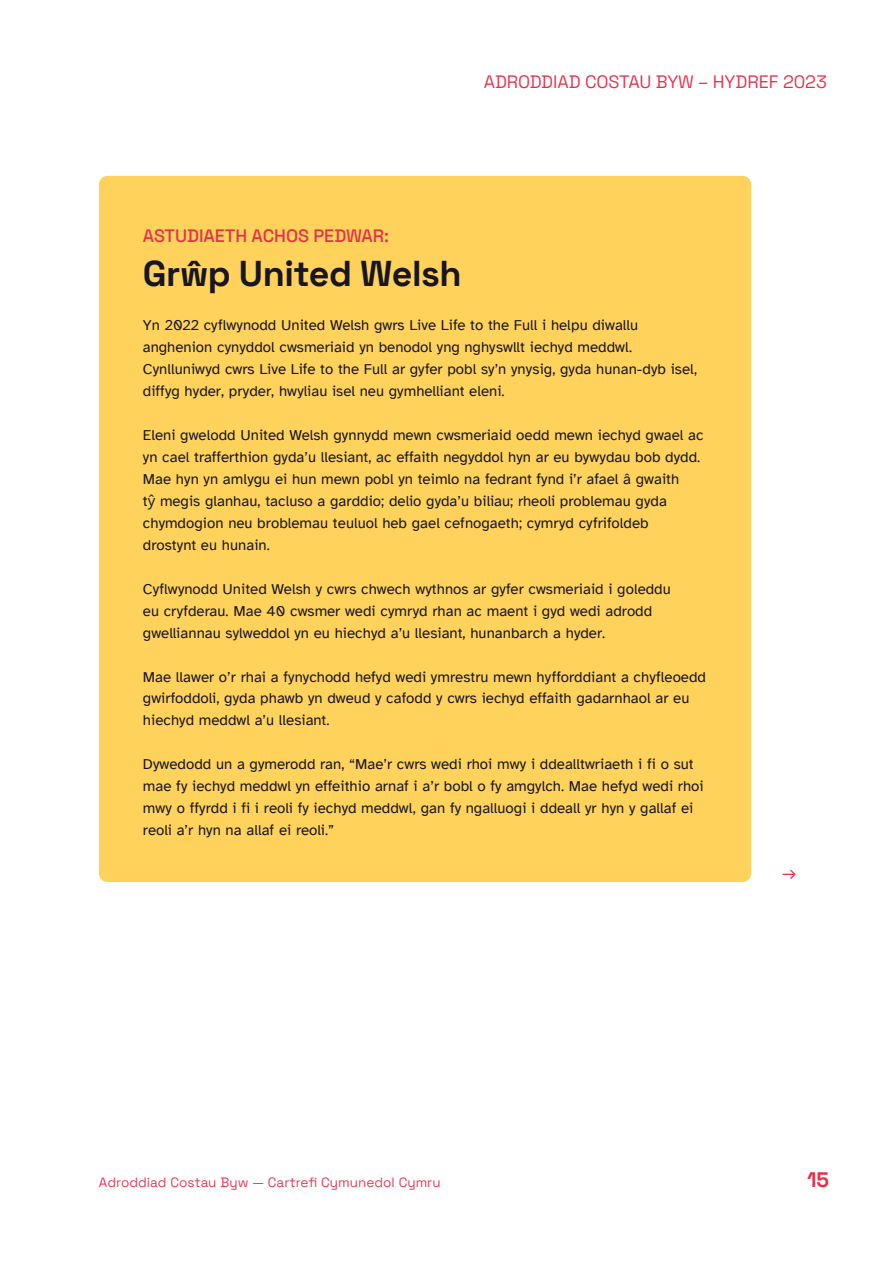
<style>
.page{position:relative;width:893px;height:1263px;background:#fff}
.page>*{position:absolute;margin:0;border:0;box-sizing:border-box;transform-origin:0 0}
.Heading_24_SG{font:300 36px "Space Grotesk";letter-spacing:-.015em;color:#181623}
.t1{font:300 21px "Space Grotesk";color:#e7304b}
.Heading_12_CAPS{font:300 18px "Space Grotesk";letter-spacing:-.005em;color:#e7304b}
.Body_No_Indent_Atk{font:15px/22px "Atkinson Hyperlegible";letter-spacing:.005em;color:#181623}
.t2{font:300 13.5px "Space Grotesk";letter-spacing:.005em;color:#e7304b}
.s1{font-family:"Open Sans"}
</style>
<div class="page">
<div style="left:99px;top:176px;width:652px;height:706px;background:#ffd25c;border-radius:9px"></div>
<p class="Heading_12_CAPS" style="left:484px;top:68px;width:345px">Adroddiad Costau Byw – Hydref 2023</p>
<p class="Heading_12_CAPS" style="left:143px;top:222px;width:248px">ASTUDIAETH ACHOS PEDWAR:</p>
<p class="Heading_24_SG" style="left:143px;top:247px;width:320px">Grŵp United Welsh</p>
<p class="Body_No_Indent_Atk" style="left:143px;top:314px;width:556px">Yn 2022 cyflwynodd United Welsh gwrs Live Life to the Full i helpu diwallu anghenion cynyddol cwsmeriaid yn benodol yng nghyswllt iechyd meddwl.<br>Cynlluniwyd cwrs Live Life to the Full ar gyfer pobl sy’n ynysig, gyda hunan-dyb isel, diffyg hyder, pryder, hwyliau isel neu gymhelliant eleni.</p>
<p class="Body_No_Indent_Atk" style="left:143px;top:424px;width:562px">Eleni gwelodd United Welsh gynnydd mewn cwsmeriaid oedd mewn iechyd gwael ac yn cael trafferthion gyda’u llesiant, ac effaith negyddol hyn ar eu bywydau bob dydd.<br>Mae hyn yn amlygu ei hun mewn pobl yn teimlo na fedrant fynd i’r afael â gwaith<br>t<span class="s1">ŷ</span> megis glanhau, tacluso a garddio; delio gyda’u biliau; rheoli problemau gyda chymdogion neu broblemau teuluol heb gael cefnogaeth; cymryd cyfrifoldeb drostynt eu hunain.</p>
<p class="Body_No_Indent_Atk" style="left:143px;top:578px;width:529px">Cyflwynodd United Welsh y cwrs chwech wythnos ar gyfer cwsmeriaid i goleddu eu cryfderau. Mae 40 cwsmer wedi cymryd rhan ac maent i gyd wedi adrodd gwelliannau sylweddol yn eu hiechyd a’u llesiant, hunanbarch a hyder.</p>
<p class="Body_No_Indent_Atk" style="left:143px;top:666px;width:565px">Mae llawer o’r rhai a fynychodd hefyd wedi ymrestru mewn hyfforddiant a chyfleoedd gwirfoddoli, gyda phawb yn dweud y cafodd y cwrs iechyd effaith gadarnhaol ar eu hiechyd meddwl a’u llesiant.</p>
<p class="Body_No_Indent_Atk" style="left:143px;top:754px;width:562px">Dywedodd un a gymerodd ran, “Mae’r cwrs wedi rhoi mwy i ddealltwriaeth i fi o sut mae fy iechyd meddwl yn effeithio arnaf i a’r bobl o fy amgylch. Mae hefyd wedi rhoi mwy o ffyrdd i fi i reoli fy iechyd meddwl, gan fy ngalluogi i ddeall yr hyn y gallaf ei reoli a’r hyn na allaf ei reoli.”</p>
<p class="Heading_12_CAPS" style="left:782px;top:860px;width:16px">→</p>
<p class="t2" style="left:99px;top:1172px;width:343px">Adroddiad Costau Byw — Cartrefi Cymunedol Cymru</p>
<h2 class="t1" style="left:807px;top:1164px;width:23px">15</h2>
</div>
